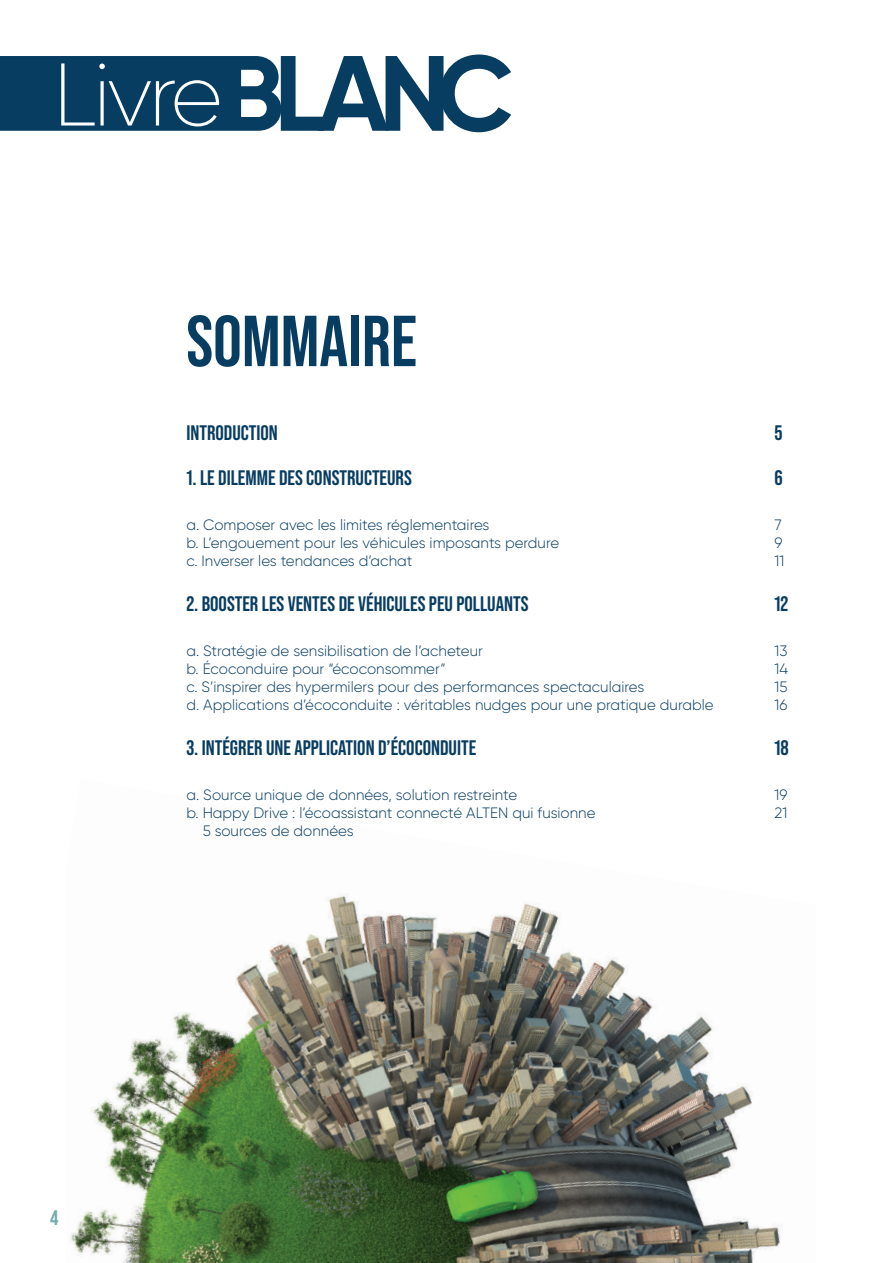
<style>
.page{position:relative;width:893px;height:1263px;background:#fff}
.page>*{position:absolute;margin:0;border:0;box-sizing:border-box;transform-origin:0 0}
.t1{font:200 88.65px "Gilroy";letter-spacing:-.045em;color:#fff}
.t2{font:700 72px "Bebas Neue Pro";color:#083d62}
.t3{font:700 21px "Bebas Neue Pro";color:#083d62}
.t4{font:700 21px "Bebas Neue";color:#75abb3}
.t5{font:300 15px "Gilroy";color:#083d62}
</style>
<div class="page">
<img style="left:70px;top:895px;width:712px;height:368px">
<svg style="left:0;top:55px;width:511px;height:77px"></svg>
<h1 class="t1" style="left:53px;top:40px;width:172px">Livre</h1>
<h2 class="t2" style="left:186px;top:300px;width:232px">SOMMAIRE</h2>
<h3 class="t3" style="left:186px;top:421px;width:93px">INTRODUCTION</h3>
<h3 class="t3" style="left:774px;top:421px;width:10px">5</h3>
<h3 class="t3" style="left:186px;top:466px;width:227px">1. LE DILEMME DES CONSTRUCTEURS</h3>
<h3 class="t3" style="left:774px;top:466px;width:10px">6</h3>
<p class="t5" style="left:186px;top:515px;width:304px">a. Composer avec les limites réglementaires</p>
<p class="t5" style="left:774px;top:515px;width:9px">7</p>
<p class="t5" style="left:186px;top:533px;width:374px">b. L’engouement pour les véhicules imposants perdure</p>
<p class="t5" style="left:774px;top:533px;width:10px">9</p>
<p class="t5" style="left:186px;top:551px;width:228px">c. Inverser les tendances d’achat</p>
<p class="t5" style="left:774px;top:551px;width:11px">11</p>
<h3 class="t3" style="left:186px;top:592px;width:344px">2. BOOSTER LES VENTES DE VÉHICULES PEU POLLUANTS</h3>
<h3 class="t3" style="left:774px;top:592px;width:15px">12</h3>
<p class="t5" style="left:186px;top:641px;width:298px">a. Stratégie de sensibilisation de l’acheteur</p>
<p class="t5" style="left:774px;top:641px;width:15px">13</p>
<p class="t5" style="left:186px;top:659px;width:261px">b. Écoconduire pour “écoconsommer”</p>
<p class="t5" style="left:774px;top:659px;width:15px">14</p>
<p class="t5" style="left:186px;top:677px;width:459px">c. S’inspirer des hypermilers pour des performances spectaculaires</p>
<p class="t5" style="left:774px;top:677px;width:15px">15</p>
<p class="t5" style="left:186px;top:695px;width:529px">d. Applications d’écoconduite : véritables nudges pour une pratique durable</p>
<p class="t5" style="left:774px;top:695px;width:15px">16</p>
<h3 class="t3" style="left:186px;top:736px;width:291px">3. INTÉGRER UNE APPLICATION D’ÉCOCONDUITE</h3>
<h3 class="t3" style="left:774px;top:736px;width:16px">18</h3>
<p class="t5" style="left:186px;top:785px;width:332px">a. Source unique de données, solution restreinte</p>
<p class="t5" style="left:774px;top:785px;width:15px">19</p>
<p class="t5" style="left:186px;top:803px;width:411px">b. Happy Drive : l’écoassistant connecté ALTEN qui fusionne</p>
<p class="t5" style="left:774px;top:803px;width:14px">21</p>
<p class="t5" style="left:203px;top:821px;width:152px">5 sources de données</p>
<h3 class="t4" style="left:50px;top:1206px;width:10px">4</h3>
</div>
